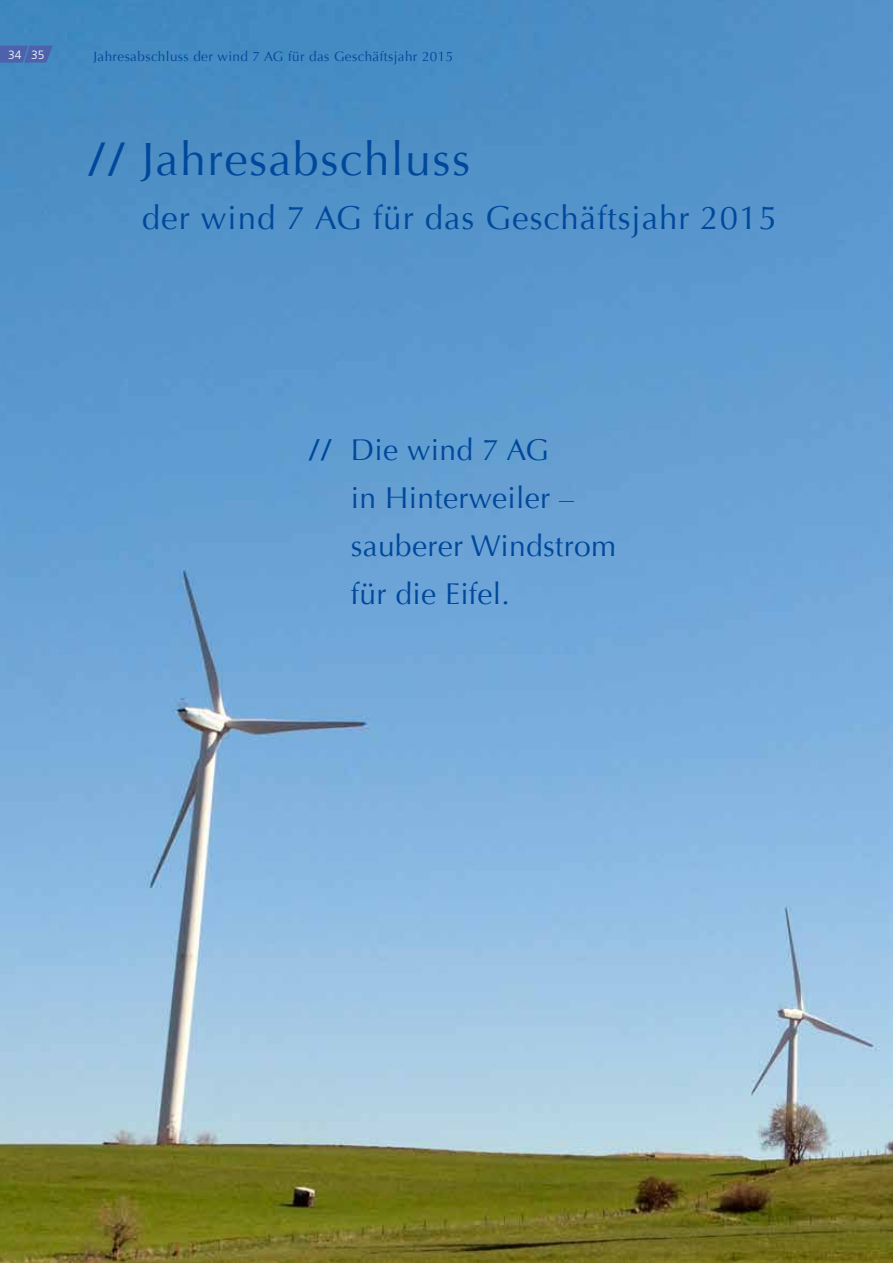
<style>
.page{position:relative;width:893px;height:1263px;background:#fff}
.page>*{position:absolute;margin:0;border:0;box-sizing:border-box;transform-origin:0 0}
.t1{font:46.5px "Optima";letter-spacing:.03em;color:#00489b}
.t2{font:33px "Optima";letter-spacing:.03em;color:#00489b}
.t3{font:30px/48px "Optima";letter-spacing:.01em;color:#00489b}
.t4{font:13.5px "Optima";letter-spacing:.03em;color:#00489b}
.t5{font:300 12px "Frutiger";color:#fff}
.s1{font-family:"Optima CE";font-weight:700}
</style>
<div class="page">
<img style="left:0;top:0;width:893px;height:1263px">
<svg style="left:0;top:46px;width:53px;height:17px"></svg>
<p class="t5" style="left:8px;top:48px;width:38px">34 35</p>
<p class="t4" style="left:94px;top:49px;width:361px">Jahresabschluss der wind 7 AG für das Geschäftsjahr 2015</p>
<h1 class="t1" style="left:88px;top:132px;width:384px"><span class="s1">//</span> Jahresabschluss</h1>
<p class="t2" style="left:142px;top:198px;width:637px">der wind 7 AG für das Geschäftsjahr 2015</p>
<p class="t3" style="left:351px;top:426px;width:267px;text-indent:-43px"><span class="s1">//</span> Die wind 7 AG<br>in Hinterweiler – sauberer Windstrom für die Eifel.</p>
</div>
